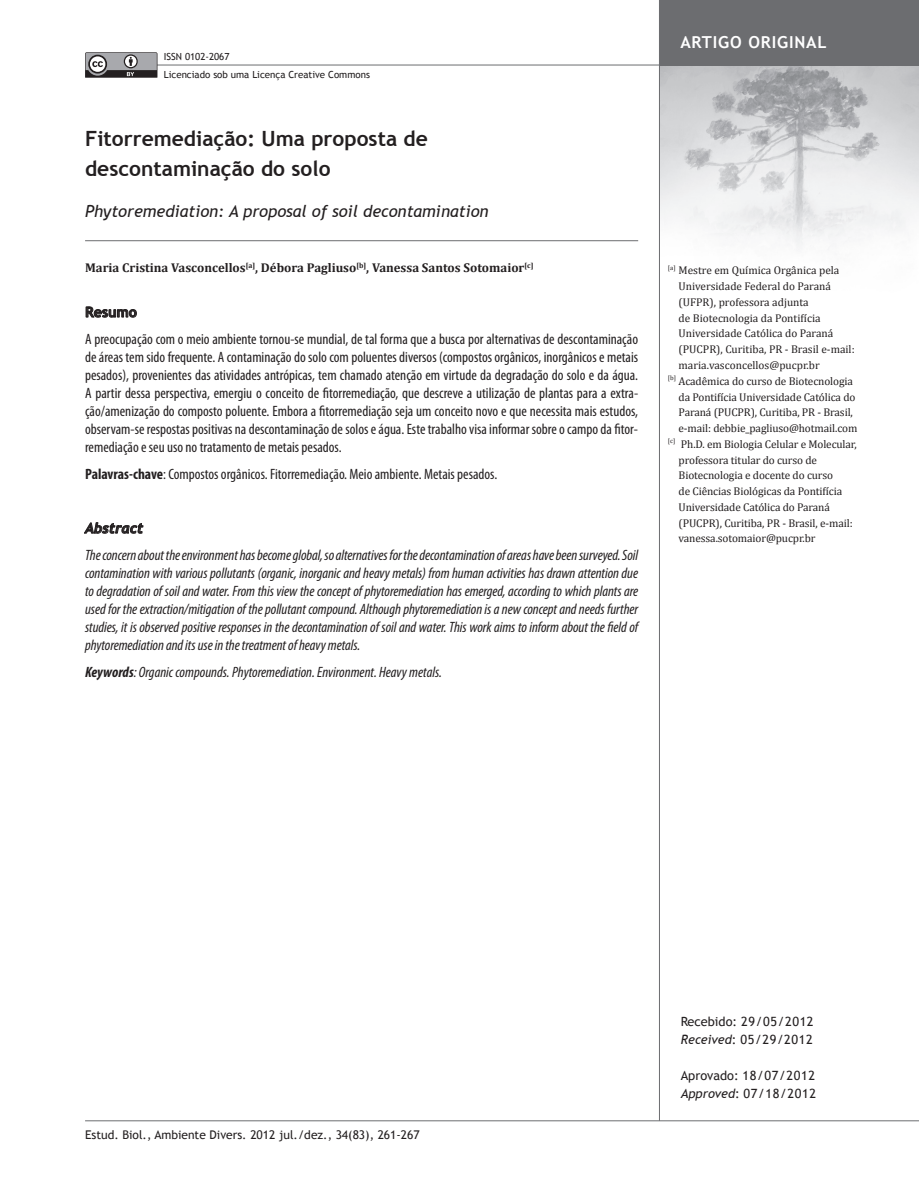
<style>
.page{position:relative;width:919px;height:1191px;background:#fff}
.page>*{position:absolute;margin:0;border:0;box-sizing:border-box;transform-origin:0 0}
.t1{font:700 21px/30px "Trebuchet MS";color:#231f20}
.t2{font:italic 16.5px "Trebuchet MS";color:#231f20}
.t3{font:700 16.5px "Trebuchet MS";color:#fff}
.t4{font:condensed 15px/18px "Myriad Pro";color:#231f20;text-align:justify}
.t5{font:italic condensed 15px/18px "Myriad Pro";letter-spacing:-.005em;color:#231f20;text-align:justify}
.t6{font:italic 700 14.25px "Trebuchet";color:#231f20}
.t7{font:700 14.25px "Trebuchet MS";color:#231f20}
.t8{font:12.75px/18px "Trebuchet MS";letter-spacing:.05em;color:#231f20}
.t9{font:700 12.75px "Cambria";color:#231f20}
.t10{font:12px "Trebuchet MS";color:#231f20}
.t11{font:11.25px "Cambria";letter-spacing:-.01em;color:#231f20}
.t12{font:9.75px/18px "Trebuchet MS";color:#231f20}
.s1{font-weight:700}
.s2{font-style:italic}
</style>
<div class="page">
<img style="left:660px;top:66px;width:258px;height:181px">
<hr style="left:85px;top:1120px;width:833px;height:1px;background:#6c6d70">
<hr style="left:659px;top:0;width:1px;height:1120px;background:#6c6d70">
<hr style="left:89px;top:65px;width:829px;height:1px;background:#6c6d70">
<div style="left:659px;top:0;width:259px;height:65px;background:#6c6d70"></div>
<svg style="left:85px;top:52px;width:72px;height:26px;background:#828184"></svg>
<hr style="left:85px;top:240px;width:553px;height:1px;background:#6c6d70">
<svg style="left:86px;top:306px;width:51px;height:11px"></svg>
<svg style="left:84px;top:522px;width:59px;height:12px"></svg>
<p class="t12" style="left:164px;top:47px;width:208px">ISSN 0102-2067<br>Licenciado sob uma Licença Creative Commons</p>
<h1 class="t1" style="left:85px;top:124px;width:344px">Fitorremediação: Uma proposta de descontaminação do solo</h1>
<p class="t2" style="left:85px;top:201px;width:405px">Phytoremediation: A proposal of soil decontamination</p>
<p class="t9" style="left:85px;top:260px;width:450px">Maria Cristina Vasconcellos<sup>[a]</sup>, Débora Pagliuso<sup>[b]</sup>, Vanessa Santos Sotomaior<sup>[c]</sup></p>
<p class="t7" style="left:85px;top:303px;width:53px">Resumo</p>
<p class="t4" style="left:85px;top:330px;width:554px">A preocupação com o meio ambiente tornou-se mundial, de tal forma que a busca por alternativas de descontaminação de áreas tem sido frequente. A contaminação do solo com poluentes diversos (compostos orgânicos, inorgânicos e metais pesados), provenientes das atividades antrópicas, tem chamado atenção em virtude da degradação do solo e da água.<br>A partir dessa perspectiva, emergiu o conceito de fitorremediação, que descreve a utilização de plantas para a extra&shy;ção/amenização do composto poluente. Embora a fitorremediação seja um conceito novo e que necessita mais estudos, observam-se respostas positivas na descontaminação de solos e água. Este trabalho visa informar sobre o campo da fitor&shy;remediação e seu uso no tratamento de metais pesados.</p>
<p class="t4" style="left:85px;top:465px;width:413px"><span class="s1">Palavras-chave</span>: Compostos orgânicos. Fitorremediação. Meio ambiente. Metais pesados.</p>
<p class="t6" style="left:85px;top:519px;width:60px">Abstract</p>
<p class="t5" style="left:85px;top:546px;width:554px">The concern about the environment has become global, so alternatives for the decontamination of areas have been surveyed. Soil contamination with various pollutants (organic, inorganic and heavy metals) from human activities has drawn attention due to degradation of soil and water. From this view the concept of phytoremediation has emerged, according to which plants are used for the extraction/mitigation of the pollutant compound. Although phytoremediation is a new concept and needs further studies, it is observed positive responses in the decontamination of soil and water. This work aims to inform about the field of phytoremediation and its use in the treatment of heavy metals.</p>
<p class="t5" style="left:85px;top:663px;width:358px"><span class="s1">Keywords</span>: Organic compounds. Phytoremediation. Environment. Heavy metals.</p>
<p class="t3" style="left:680px;top:32px;width:79px">Artigo Origin</p>
<p class="t3" style="left:806px;top:32px;width:22px">al</p>
<p class="t11" style="left:668px;top:264px;width:173px"><sup>[a]</sup> Mestre em Química Orgânica pela</p>
<p class="t11" style="left:678px;top:280px;width:154px">Universidade Federal do Paraná</p>
<p class="t11" style="left:678px;top:295px;width:132px">(UFPR), professora adjunta</p>
<p class="t11" style="left:678px;top:311px;width:143px">de Biotecnologia da Pontifícia</p>
<p class="t11" style="left:678px;top:327px;width:156px">Universidade Católica do Paraná</p>
<p class="t11" style="left:678px;top:343px;width:177px">(PUCPR), Curitiba, PR - Brasil e-mail:</p>
<p class="t11" style="left:678px;top:358px;width:143px">maria.vasconcellos@pucpr.br</p>
<p class="t11" style="left:668px;top:374px;width:186px"><sup>[b]</sup> Acadêmica do curso de Biotecnologia</p>
<p class="t11" style="left:678px;top:390px;width:178px">da Pontifícia Universidade Católica do</p>
<p class="t11" style="left:678px;top:406px;width:176px">Paraná (PUCPR), Curitiba, PR - Brasil,</p>
<p class="t11" style="left:678px;top:421px;width:180px">e-mail: debbie_pagliuso@hotmail.com</p>
<p class="t11" style="left:668px;top:437px;width:190px"><sup>[c]</sup> Ph.D. em Biologia Celular e Molecular,</p>
<p class="t11" style="left:678px;top:453px;width:140px">professora titular do curso de</p>
<p class="t11" style="left:678px;top:469px;width:156px">Biotecnologia e docente do curso</p>
<p class="t11" style="left:678px;top:484px;width:165px">de Ciências Biológicas da Pontifícia</p>
<p class="t11" style="left:678px;top:500px;width:153px">Universidade Católica do Paraná</p>
<p class="t11" style="left:678px;top:516px;width:175px">(PUCPR), Curitiba, PR - Brasil, e-mail:</p>
<p class="t11" style="left:678px;top:532px;width:138px">vanessa.sotomaior@pucpr.br</p>
<p class="t10" style="left:85px;top:1127px;width:336px">Estud. Biol., Ambiente Divers. 2012 jul./dez., 34(83), 261-267</p>
<p class="t8" style="left:680px;top:1012px;width:134px">Recebido: 29/05/2012<br><span class="s2">Received</span>: 05/29/2012</p>
<p class="t8" style="left:680px;top:1066px;width:137px">Aprovado: 18/07/2012<br><span class="s2">Approved</span>: 07/18/2012</p>
</div>
